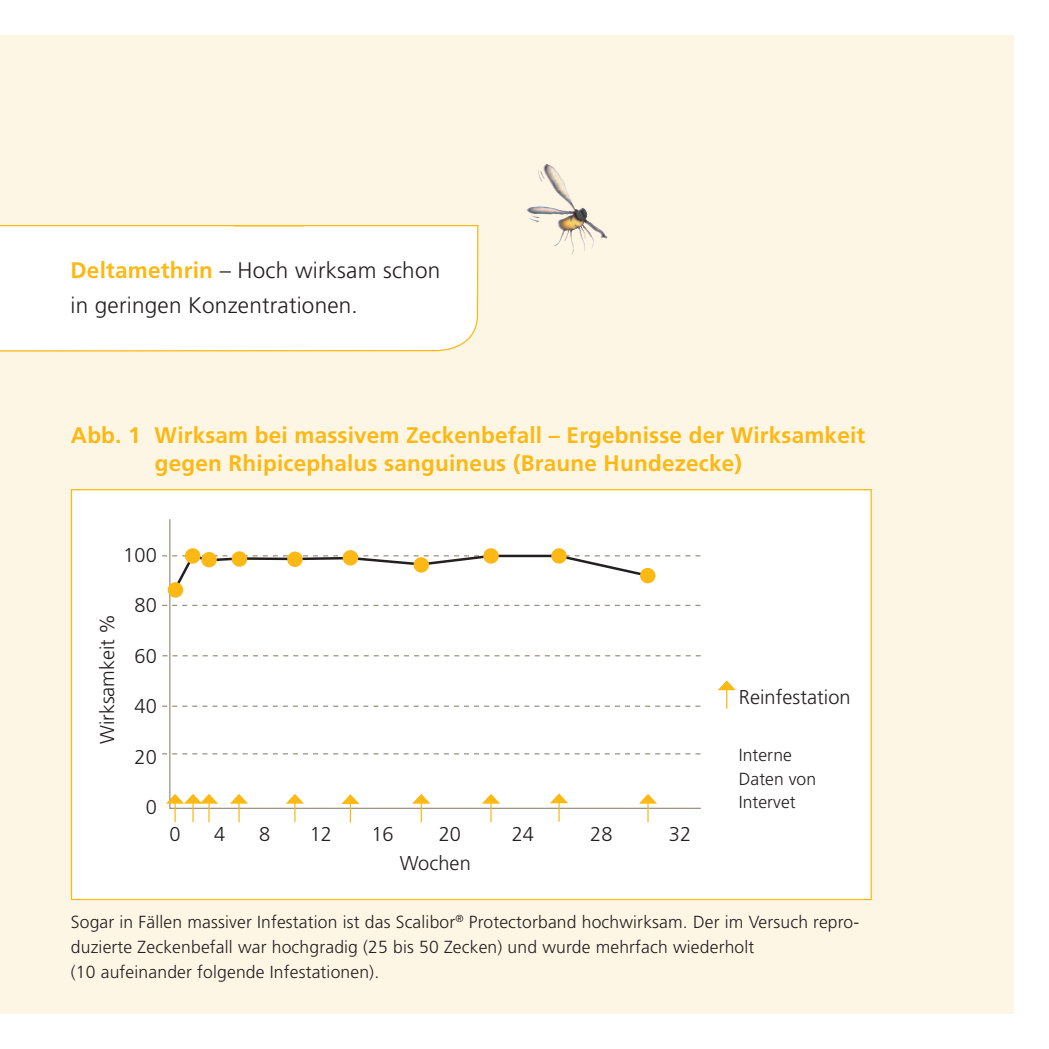
<style>
.page{position:relative;width:1049px;height:1049px;background:#fff}
.page>*{position:absolute;margin:0;border:0;box-sizing:border-box;transform-origin:0 0}
.t1{font:700 22.5px/28.8px "Frutiger";letter-spacing:.01em;color:#fcb814}
.t2{font:300 22.5px/35px "Frutiger";letter-spacing:.01em;color:#231f20}
.t3{font:300 20px "Frutiger";letter-spacing:.005em;color:#231f20}
.t4{font:300 17.5px/25px "Frutiger";letter-spacing:.01em;color:#231f20}
.s1{font-weight:700;color:#fcb814}
</style>
<div class="page">
<div style="left:0;top:35px;width:1013px;height:978px;background:#fef6e5"></div>
<div style="left:1px;top:225px;width:478px;height:127px;background:#fff"></div>
<div style="left:71px;top:490px;width:800px;height:409px;background:#fff"></div>
<img style="left:526px;top:172px;width:48px;height:83px">
<svg style="left:169px;top:519px;width:532px;height:290px"></svg>
<hr style="left:647px;top:802px;width:2px;height:20px;background:#fcb814">
<svg style="left:639px;top:794px;width:18px;height:10px"></svg>
<svg style="left:718px;top:680px;width:18px;height:29px"></svg>
<hr style="left:558px;top:802px;width:2px;height:20px;background:#fcb814">
<svg style="left:550px;top:793px;width:18px;height:10px"></svg>
<hr style="left:490px;top:802px;width:2px;height:20px;background:#fcb814">
<svg style="left:482px;top:794px;width:18px;height:10px"></svg>
<svg style="left:412px;top:794px;width:18px;height:28px"></svg>
<svg style="left:341px;top:794px;width:18px;height:28px"></svg>
<hr style="left:174px;top:802px;width:2px;height:20px;background:#fcb814">
<hr style="left:192px;top:802px;width:2px;height:20px;background:#fcb814">
<hr style="left:208px;top:802px;width:2px;height:20px;background:#fcb814">
<svg style="left:166px;top:794px;width:52px;height:10px"></svg>
<hr style="left:238px;top:802px;width:2px;height:20px;background:#fcb814">
<svg style="left:230px;top:794px;width:18px;height:10px"></svg>
<hr style="left:294px;top:802px;width:2px;height:20px;background:#fcb814">
<svg style="left:286px;top:794px;width:18px;height:10px"></svg>
<svg style="left:162px;top:553px;width:538px;height:40px"></svg>
<div style="left:287px;top:551px;width:16px;height:16px;background:#fcb814;border-radius:50%"></div>
<div style="left:185px;top:548px;width:15px;height:16px;background:#fcb814;border-radius:50%"></div>
<div style="left:201px;top:552px;width:16px;height:15px;background:#fcb814;border-radius:50%"></div>
<div style="left:232px;top:551px;width:15px;height:16px;background:#fcb814;border-radius:50%"></div>
<div style="left:343px;top:550px;width:15px;height:15px;background:#fcb814;border-radius:50%"></div>
<div style="left:413px;top:557px;width:16px;height:16px;background:#fcb814;border-radius:50%"></div>
<div style="left:168px;top:582px;width:15px;height:16px;background:#fcb814;border-radius:50%"></div>
<div style="left:483px;top:548px;width:16px;height:16px;background:#fcb814;border-radius:50%"></div>
<div style="left:551px;top:548px;width:16px;height:16px;background:#fcb814;border-radius:50%"></div>
<div style="left:640px;top:568px;width:15px;height:15px;background:#fcb814;border-radius:50%"></div>
<p class="t2" style="left:70px;top:255px;width:371px"><span class="s1">Deltamethrin</span> – Hoch wirksam schon in geringen Konzentrationen.</p>
<p class="t1" style="left:155px;top:422px;width:712px;text-indent:-84px">Abb. 1 Wirksam bei massivem Zeckenbefall – Ergebnisse der Wirksamkeit gegen Rhipicephalus sanguineus (Braune Hundezecke)</p>
<p class="t3" style="left:99px;top:744px;width:132px;rotate:-90deg">Wirksamkeit %</p>
<p class="t3" style="left:123px;top:547px;width:35px">100</p>
<p class="t3" style="left:134px;top:597px;width:24px">80</p>
<p class="t3" style="left:134px;top:648px;width:24px">60</p>
<p class="t3" style="left:134px;top:698px;width:24px">40</p>
<p class="t3" style="left:134px;top:749px;width:24px">20</p>
<p class="t3" style="left:146px;top:799px;width:13px">0</p>
<p class="t3" style="left:169px;top:826px;width:13px">0</p>
<p class="t3" style="left:214px;top:826px;width:13px">4</p>
<p class="t3" style="left:259px;top:826px;width:13px">8</p>
<p class="t3" style="left:310px;top:826px;width:24px">12</p>
<p class="t3" style="left:371px;top:826px;width:24px">16</p>
<p class="t3" style="left:439px;top:826px;width:24px">20</p>
<p class="t3" style="left:512px;top:826px;width:24px">24</p>
<p class="t3" style="left:590px;top:826px;width:24px">28</p>
<p class="t3" style="left:669px;top:826px;width:24px">32</p>
<p class="t3" style="left:400px;top:855px;width:73px">Wochen</p>
<p class="t3" style="left:739px;top:689px;width:113px">Reinfestation</p>
<p class="t4" style="left:739px;top:744px;width:79px;line-height:23.8px">Interne<br>Daten von<br>Intervet</p>
<p class="t4" style="left:71px;top:911px;width:790px">Sogar in Fällen massiver Infestation ist das Scalibor<sup>®</sup> Protectorband hochwirksam. Der im Versuch repro&shy;duzierte Zeckenbefall war hochgradig (25 bis 50 Zecken) und wurde mehrfach wiederholt<br>(10 aufeinander folgende Infestationen).</p>
</div>
